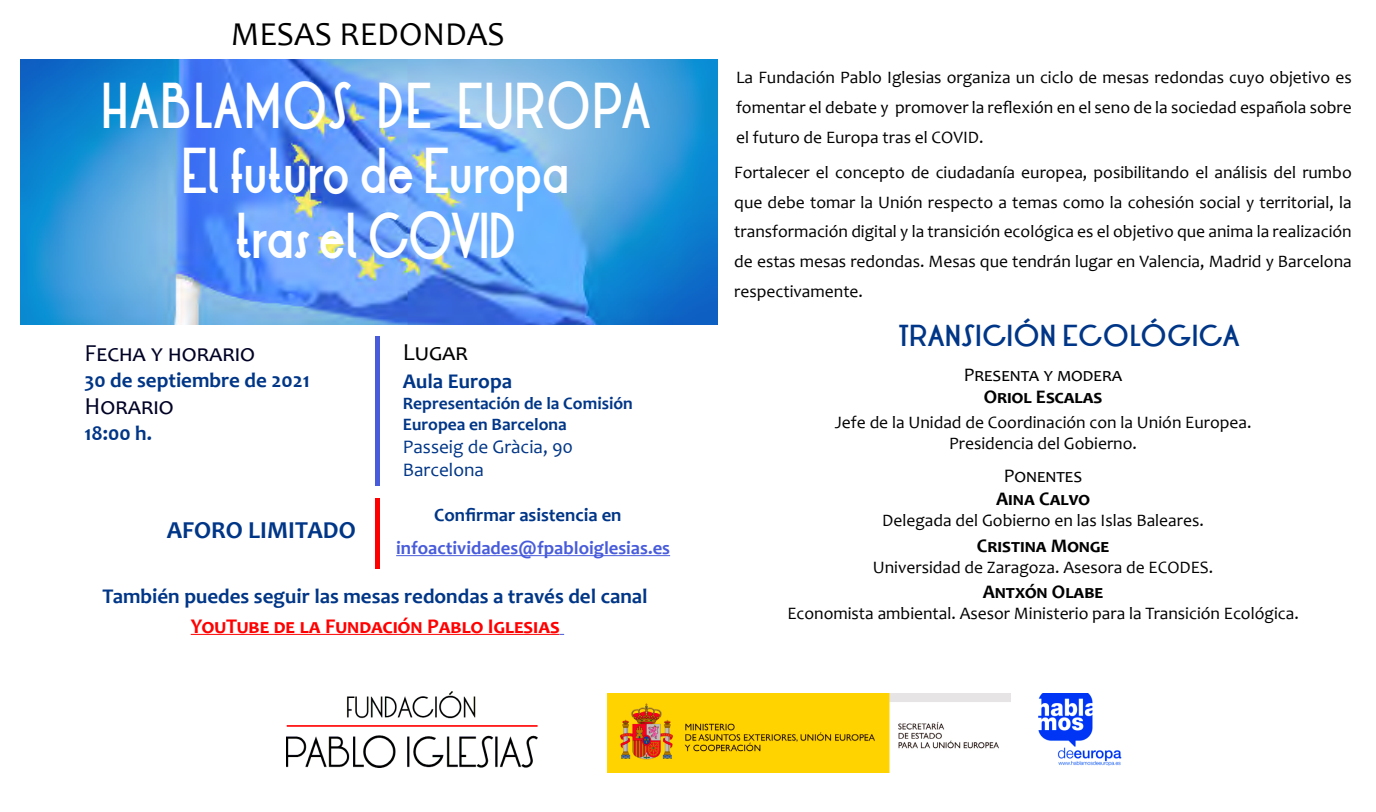
<style>
.page{position:relative;width:1376px;height:812px;background:#fff}
.page>*{position:absolute;margin:0;border:0;box-sizing:border-box;transform-origin:0 0}
.t1{font:700 51.45px/65.3px "LRT Oksana";color:#fff;text-align:center;scale:.8 1}
.t2{font:33.6px "Candara";color:#000}
.t3{font:24.5px "Candara";color:#000225}
.t4{font:700 24.5px "Candara";color:#003687}
.t5{font:24.5px "Candara";color:#000}
.t6{font:700 24.15px "LRT Oksana";letter-spacing:.03em;color:#003687}
.t7{font:700 21px "Candara";color:#003687}
.t8{font:700 21px "Candara";color:#f00}
.t9{font:700 19.25px "Candara";color:#000}
.t10{font:19.25px/22.8px "Candara";color:#003687}
.t11{font:19.25px "Candara";color:#000}
.t12{font:700 18.72px "Candara";color:#485cdb}
.t13{font:700 18.72px "Candara";color:#003687}
.t14{font:17.5px/29.8px "Candara";color:#000;text-align:justify}
.t15{font:700 17.5px/21px "Candara";color:#003687}
</style>
<div class="page">
<img style="left:20px;top:59px;width:697px;height:266px">
<hr style="left:375px;top:337px;width:4px;height:35px;background:#485cdb">
<hr style="left:375px;top:367px;width:4px;height:32px;background:#485cdb">
<hr style="left:375px;top:391px;width:4px;height:28px;background:#485cdb">
<hr style="left:375px;top:412px;width:4px;height:28px;background:#485cdb">
<hr style="left:375px;top:433px;width:4px;height:30px;background:#485cdb">
<hr style="left:375px;top:456px;width:4px;height:30px;background:#485cdb">
<div style="left:375px;top:498px;width:5px;height:38px;background:#f00"></div>
<div style="left:375px;top:531px;width:5px;height:38px;background:#f00"></div>
<hr style="left:396px;top:555px;width:274px;height:1px;background:#485cdb">
<img style="left:286px;top:692px;width:252px;height:76px">
<img style="left:607px;top:694px;width:403px;height:79px">
<img style="left:1038px;top:694px;width:84px;height:71px">
<hr style="left:191px;top:634px;width:368px;height:1px;background:#f00">
<h2 class="t2" style="left:231px;top:13px;width:275px">MESAS REDONDAS</h2>
<h1 class="t1" style="left:101px;top:76px;width:687px">HABLAMOS DE EUROPA<br>El futuro de Europa<br>tras el COVID</h1>
<h3 class="t3" style="left:85px;top:338px;width:172px">Fecha y horario</h3>
<p class="t7" style="left:85px;top:367px;width:227px">30 de septiembre de 2021</p>
<h3 class="t3" style="left:85px;top:390px;width:91px">Horario</h3>
<p class="t7" style="left:85px;top:420px;width:69px">18:00 h.</p>
<h3 class="t4" style="left:167px;top:515px;width:191px">AFORO LIMITADO</h3>
<h3 class="t5" style="left:403px;top:337px;width:67px">Lugar</h3>
<p class="t7" style="left:403px;top:368px;width:111px">Aula Europa</p>
<p class="t15" style="left:403px;top:393px;width:231px">Representación de la Comisión<br>Europea en Barcelona</p>
<p class="t10" style="left:403px;top:435px;width:172px">Passeig de Gràcia, 90<br>Barcelona</p>
<p class="t13" style="left:434px;top:504px;width:189px">Confirmar asistencia en</p>
<p class="t12" style="left:396px;top:537px;width:275px">infoactividades@fpabloiglesias.es</p>
<p class="t7" style="left:103px;top:583px;width:546px">También puedes seguir las mesas redondas a través del canal</p>
<p class="t8" style="left:191px;top:613px;width:370px">YouTube de la Fundación Pablo Iglesias</p>
<p class="t14" style="left:736px;top:63px;width:617px">La Fundación Pablo Iglesias organiza un ciclo de mesas redondas cuyo objetivo es fomentar el debate y promover la reflexión en el seno de la sociedad española sobre el futuro de Europa tras el COVID.</p>
<p class="t14" style="left:734px;top:157px;width:619px">Fortalecer el concepto de ciudadanía europea, posibilitando el análisis del rumbo que debe tomar la Unión respecto a temas como la cohesión social y territorial, la transformación digital y la transición ecológica es el objetivo que anima la realización de estas mesas redondas. Mesas que tendrán lugar en Valencia, Madrid y Barcelona respectivamente.</p>
<h3 class="t6" style="left:898px;top:318px;width:342px">TRANSICIÓN ECOLÓGICA</h3>
<p class="t11" style="left:963px;top:362px;width:159px">Presenta y modera</p>
<p class="t9" style="left:983px;top:384px;width:120px">Oriol Escalas</p>
<p class="t14" style="left:834px;top:412px;width:418px;line-height:20.5px;text-align:center">Jefe de la Unidad de Coordinación con la Unión Europea.<br>Presidencia del Gobierno.</p>
<p class="t11" style="left:1003px;top:463px;width:80px">Ponentes</p>
<p class="t9" style="left:996px;top:487px;width:95px">Aina Calvo</p>
<p class="t14" style="left:882px;top:505px;width:323px">Delegada del Gobierno en las Islas Baleares.</p>
<p class="t9" style="left:976px;top:533px;width:134px">Cristina Monge</p>
<p class="t14" style="left:872px;top:552px;width:342px">Universidad de Zaragoza. Asesora de ECODES.</p>
<p class="t9" style="left:982px;top:580px;width:122px">Antxón Olabe</p>
<p class="t14" style="left:787px;top:598px;width:513px">Economista ambiental. Asesor Ministerio para la Transición Ecológica.</p>
</div>
